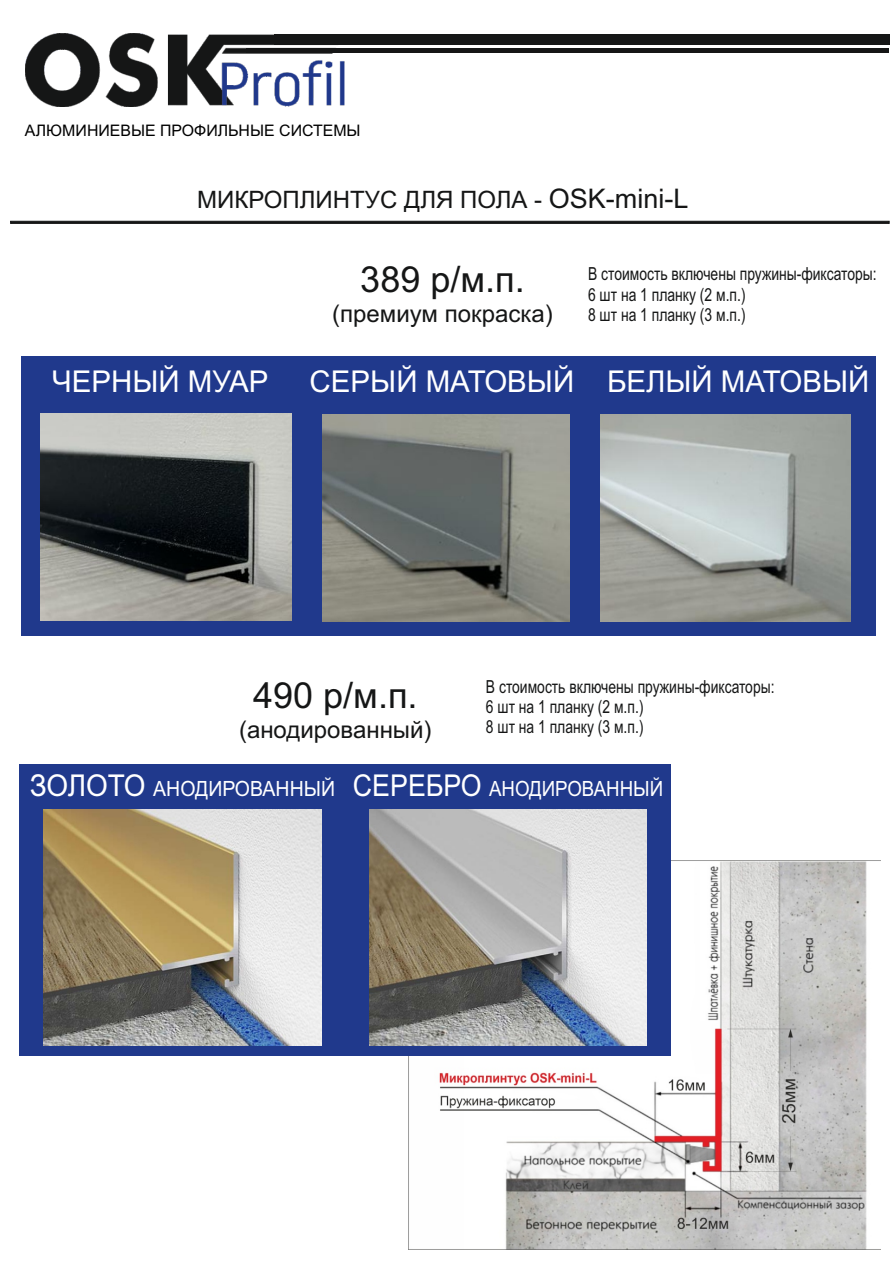
<style>
.page{position:relative;width:893px;height:1263px;background:#fff}
.page>*{position:absolute;margin:0;border:0;box-sizing:border-box;transform-origin:0 0}
.t1{font:36px "Arial";color:#151616}
.t2{font:30px "Arial";color:#fff}
.t3{font:24px "Arial";color:#151616}
.t4{font:21px "Arial";color:#fff;scale:.93 1}
.t5{font:18px/20.1px "Arial";color:#151616;scale:.77 1}
.t6{font:15.9px "Arial";color:#000}
.s1{font-size:27px}
.s2{font-size:30px}
</style>
<div class="page">
<img style="left:25px;top:33px;width:319px;height:73px">
<div style="left:274px;top:35px;width:615px;height:10px;background:#151616"></div>
<div style="left:247px;top:48px;width:642px;height:5px;background:#151616"></div>
<svg style="left:10px;top:220px;width:880px;height:4px"></svg>
<img style="left:409px;top:860px;width:471px;height:390px">
<div style="left:21px;top:356px;width:855px;height:280px;background:#20398c"></div>
<div style="left:19px;top:764px;width:326px;height:292px;background:#20398c"></div>
<div style="left:345px;top:764px;width:326px;height:292px;background:#20398c"></div>
<img style="left:40px;top:414px;width:251px;height:206px">
<img style="left:600px;top:414px;width:251px;height:207px">
<img style="left:323px;top:414px;width:247px;height:207px">
<img style="left:43px;top:809px;width:278px;height:237px">
<img style="left:369px;top:809px;width:278px;height:237px">
<p class="t6" style="left:25px;top:125px;width:337px">АЛЮМИНИЕВЫЕ ПРОФИЛЬНЫЕ СИСТЕМЫ</p>
<h3 class="t3" style="left:197px;top:190px;width:493px">МИКРОПЛИНТУС ДЛЯ ПОЛА - <span class="s1">OSK-mini-L</span></h3>
<h1 class="t1" style="left:360px;top:266px;width:166px">389 р/м.п.</h1>
<h3 class="t3" style="left:332px;top:304px;width:222px">(премиум покраска)</h3>
<p class="t5" style="left:588px;top:266px;width:376px">В стоимость включены пружины-фиксаторы:<br>6 шт на 1 планку (2 м.п.)<br>8 шт на 1 планку (3 м.п.)</p>
<h2 class="t2" style="left:52px;top:370px;width:218px">ЧЕРНЫЙ МУАР</h2>
<h2 class="t2" style="left:310px;top:370px;width:561px">СЕРЫЙ МАТОВЫЙ БЕЛЫЙ МАТОВЫЙ</h2>
<h1 class="t1" style="left:253px;top:682px;width:166px">490 р/м.п.</h1>
<h3 class="t3" style="left:239px;top:720px;width:194px">(анодированный)</h3>
<p class="t5" style="left:486px;top:678px;width:376px">В стоимость включены пружины-фиксаторы:<br>6 шт на 1 планку (2 м.п.)<br>8 шт на 1 планку (3 м.п.)</p>
<p class="t4" style="left:30px;top:780px;width:683px"><span class="s2">ЗОЛОТО</span> АНОДИРОВАННЫЙ <span class="s2">СЕРЕБРО</span> АНОДИРОВАННЫЙ</p>
</div>
